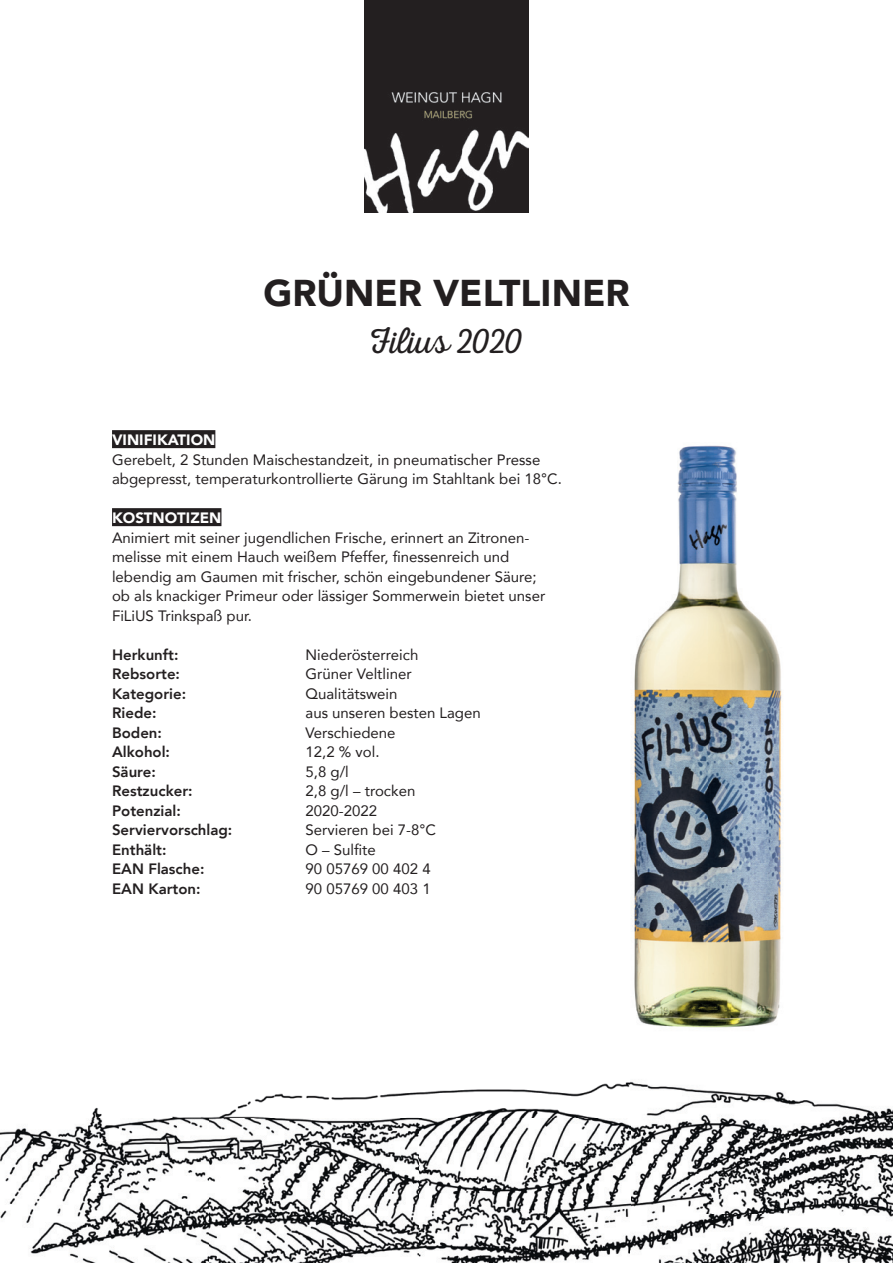
<style>
.page{position:relative;width:893px;height:1263px;background:#fff}
.page>*{position:absolute;margin:0;border:0;box-sizing:border-box;transform-origin:0 0}
.t1{font:900 37.2px "Avenir";color:#231f20}
.t2{font:37.2px "Nexa Rust Script L 0";color:#231f20}
.t3{font:15px/19.5px "Avenir";color:#231f20}
.t4{font:800 15px "Avenir";color:#231f20}
.t5{font:900 15px "Avenir";color:#fff}
</style>
<div class="page">
<img style="left:364px;top:0;width:165px;height:213px">
<img style="left:0;top:1082px;width:630px;height:181px">
<img style="left:788px;top:1100px;width:105px;height:163px">
<img style="left:630px;top:1081px;width:158px;height:182px">
<img style="left:632px;top:445px;width:150px;height:583px">
<div style="left:112px;top:430px;width:103px;height:18px;background:#231f20"></div>
<div style="left:112px;top:508px;width:109px;height:18px;background:#231f20"></div>
<h1 class="t1" style="left:263px;top:262px;width:368px">GRÜNER VELTLINER</h1>
<h1 class="t2" style="left:370px;top:320px;width:154px">Filius 2020</h1>
<p class="t5" style="left:112px;top:427px;width:105px">VINIFIKATION</p>
<p class="t3" style="left:112px;top:449px;width:451px">Gerebelt, 2 Stunden Maischestandzeit, in pneumatischer Presse abgepresst, temperaturkontrollierte Gärung im Stahltank bei 18°C.</p>
<p class="t5" style="left:112px;top:505px;width:111px">KOSTNOTIZEN</p>
<p class="t3" style="left:112px;top:527px;width:435px">Animiert mit seiner jugendlichen Frische, erinnert an Zitronen&shy;melisse mit einem Hauch weißem Pfeffer, finessenreich und lebendig am Gaumen mit frischer, schön eingebundener Säure; ob als knackiger Primeur oder lässiger Sommerwein bietet unser FiLiUS Trinkspaß pur.</p>
<p class="t4" style="left:112px;top:643px;width:68px">Herkunft:</p>
<p class="t3" style="left:306px;top:644px;width:114px">Niederösterreich</p>
<p class="t4" style="left:112px;top:662px;width:70px">Rebsorte:</p>
<p class="t3" style="left:306px;top:664px;width:108px">Grüner Veltliner</p>
<p class="t4" style="left:112px;top:682px;width:76px">Kategorie:</p>
<p class="t3" style="left:306px;top:683px;width:93px">Qualitätswein</p>
<p class="t4" style="left:112px;top:701px;width:46px">Riede:</p>
<p class="t3" style="left:306px;top:703px;width:177px">aus unseren besten Lagen</p>
<p class="t4" style="left:112px;top:721px;width:51px">Boden:</p>
<p class="t3" style="left:306px;top:722px;width:92px">Verschiedene</p>
<p class="t4" style="left:112px;top:740px;width:60px">Alkohol:</p>
<p class="t3" style="left:306px;top:742px;width:75px">12,2 % vol.</p>
<p class="t4" style="left:112px;top:760px;width:45px">Säure:</p>
<p class="t3" style="left:306px;top:761px;width:45px">5,8 g/l</p>
<p class="t4" style="left:112px;top:779px;width:82px">Restzucker:</p>
<p class="t3" style="left:306px;top:781px;width:111px">2,8 g/l – trocken</p>
<p class="t4" style="left:112px;top:799px;width:70px">Potenzial:</p>
<p class="t3" style="left:306px;top:800px;width:73px">2020-2022</p>
<p class="t4" style="left:112px;top:818px;width:122px">Serviervorschlag:</p>
<p class="t3" style="left:306px;top:820px;width:132px">Servieren bei 7-8°C</p>
<p class="t4" style="left:112px;top:838px;width:56px">Enthält:</p>
<p class="t3" style="left:306px;top:839px;width:72px">O – Sulfite</p>
<p class="t4" style="left:112px;top:857px;width:94px">EAN Flasche:</p>
<p class="t3" style="left:306px;top:859px;width:127px">90 05769 00 402 4</p>
<p class="t4" style="left:112px;top:877px;width:90px">EAN Karton:</p>
<p class="t3" style="left:306px;top:878px;width:127px">90 05769 00 403 1</p>
</div>
